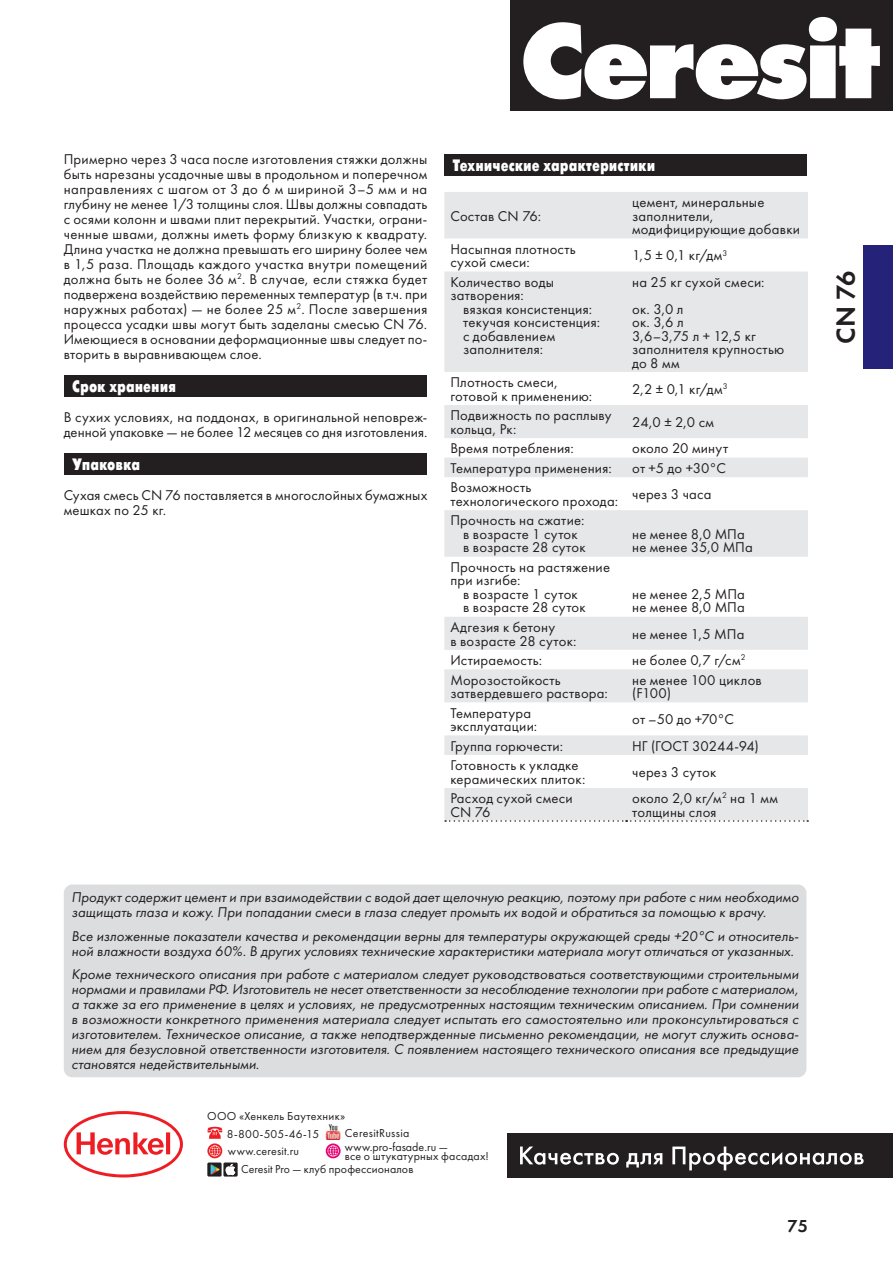
<style>
.page{position:relative;width:893px;height:1263px;background:#fff}
.page>*{position:absolute;margin:0;border:0;box-sizing:border-box;transform-origin:0 0}
.t1{font:27px "Futura Demi C";color:#231f20}
.t2{font:18px "Futura Demi C";color:#231f20}
.t3{font:16.5px "Futura Futuris Cond Extra Bold C";color:#fff}
.t4{font:14.7px/13.5px "Futura Book C";letter-spacing:.015em;color:#231f20}
.t5{font:italic 14.7px/15px "Futura Book C";letter-spacing:.005em;color:#231f20}
.t6{font:12px/18px "Futura Book C";letter-spacing:.015em;color:#231f20;text-align:center}
</style>
<div class="page">
<svg style="left:64px;top:1111px;width:119px;height:66px"></svg>
<div style="left:507px;top:1133px;width:386px;height:45px;background:#231f20"></div>
<svg style="left:520px;top:1146px;width:99px;height:19px"></svg>
<svg style="left:626px;top:1153px;width:36px;height:14px"></svg>
<svg style="left:672px;top:1146px;width:192px;height:24px"></svg>
<div style="left:510px;top:0;width:383px;height:111px;background:#231f20"></div>
<svg style="left:523px;top:17px;width:357px;height:82px"></svg>
<img style="left:325px;top:1124px;width:16px;height:16px">
<img style="left:207px;top:1162px;width:15px;height:14px">
<svg style="left:223px;top:1162px;width:15px;height:14px"></svg>
<svg style="left:207px;top:1127px;width:15px;height:12px"></svg>
<svg style="left:207px;top:1143px;width:15px;height:15px"></svg>
<svg style="left:209px;top:1145px;width:11px;height:11px"></svg>
<svg style="left:326px;top:1143px;width:15px;height:15px"></svg>
<svg style="left:328px;top:1145px;width:11px;height:11px"></svg>
<div style="left:64px;top:375px;width:363px;height:22px;background:#231f20"></div>
<div style="left:64px;top:453px;width:363px;height:22px;background:#231f20"></div>
<div style="left:444px;top:154px;width:363px;height:22px;background:#231f20"></div>
<svg style="left:444px;top:192px;width:364px;height:629px;fill:#e6e7e9"></svg>
<svg style="left:445px;top:820px;width:363px;height:2px"></svg>
<div style="left:864px;top:245px;width:29px;height:123px;background:#252279"></div>
<div style="left:64px;top:884px;width:742px;height:193px;background:#dcdddf;border-radius:9px"></div>
<p class="t4" style="left:64px;top:152px;width:365px;line-height:15px;text-align:justify">Примерно через 3 часа после изготовления стяжки должны быть нарезаны усадочные швы в продольном и поперечном направлениях с шагом от 3 до 6 м шириной 3–5 мм и на глубину не менее 1/3 толщины слоя. Швы должны совпадать с осями колонн и швами плит перекрытий. Участки, ограни&shy;ченные швами, должны иметь форму близкую к квадрату.<br>Длина участка не должна превышать его ширину более чем в 1,5 раза. Площадь каждого участка внутри помещений должна быть не более 36 м<sup>2</sup>. В случае, если стяжка будет подвержена воздействию переменных температур (в т.ч. при наружных работах) — не более 25 м<sup>2</sup>. После завершения процесса усадки швы могут быть заделаны смесью CN 76.<br>Имеющиеся в основании деформационные швы следует по&shy;вторить в выравнивающем слое.</p>
<p class="t3" style="left:72px;top:377px;width:105px">Срок хранения</p>
<p class="t4" style="left:64px;top:410px;width:365px;line-height:15px">В сухих условиях, на поддонах, в оригинальной неповреж&shy;денной упаковке — не более 12 месяцев со дня изготовления.</p>
<p class="t3" style="left:72px;top:455px;width:69px">Упаковка</p>
<p class="t4" style="left:64px;top:488px;width:365px;line-height:15px">Сухая смесь CN 76 поставляется в многослойных бумажных мешках по 25 кг.</p>
<p class="t3" style="left:453px;top:156px;width:204px">Технические характеристики</p>
<p class="t4" style="left:450px;top:209px;width:92px">Состав CN 76:</p>
<p class="t4" style="left:632px;top:196px;width:169px">цемент, минеральные заполнители, модифицирующие добавки</p>
<p class="t4" style="left:450px;top:242px;width:127px">Насыпная плотность сухой смеси:</p>
<p class="t4" style="left:632px;top:249px;width:97px">1,5 ± 0,1 кг/дм<sup>3</sup></p>
<p class="t4" style="left:450px;top:275px;width:105px">Количество воды затворения:</p>
<p class="t4" style="left:463px;top:302px;width:138px">вязкая консистенция: текучая консистенция: с добавлением заполнителя:</p>
<p class="t4" style="left:632px;top:269px;width:134px;line-height:27px">на 25 кг сухой смеси: ок. 3,0 л</p>
<p class="t4" style="left:632px;top:316px;width:154px">ок. 3,6 л<br>3,6–3,75 л + 12,5 кг заполнителя крупностью до8мм</p>
<p class="t4" style="left:450px;top:376px;width:143px">Плотность смеси, готовой к применению:</p>
<p class="t4" style="left:632px;top:383px;width:97px">2,2 ± 0,1 кг/дм<sup>3</sup></p>
<p class="t4" style="left:450px;top:409px;width:163px">Подвижность по расплыву кольца, Рк:</p>
<p class="t4" style="left:632px;top:416px;width:83px">24,0 ± 2,0 см</p>
<p class="t4" style="left:450px;top:442px;width:125px">Время потребления:</p>
<p class="t4" style="left:632px;top:442px;width:98px">около 20 минут</p>
<p class="t4" style="left:450px;top:461px;width:163px">Температура применения:</p>
<p class="t4" style="left:632px;top:461px;width:95px">от +5 до +30°C</p>
<p class="t4" style="left:450px;top:481px;width:169px">Возможность технологического прохода:</p>
<p class="t4" style="left:632px;top:488px;width:81px">через 3 часа</p>
<p class="t4" style="left:463px;top:514px;width:124px;text-indent:-13px">Прочность на сжатие: в возрасте 1 суток в возрасте 28 суток</p>
<p class="t4" style="left:632px;top:528px;width:122px">не менее 8,0 МПа не менее 35,0 МПа</p>
<p class="t4" style="left:450px;top:561px;width:161px">Прочность на растяжение</p>
<p class="t4" style="left:450px;top:574px;width:72px">при изгибе:</p>
<p class="t4" style="left:463px;top:588px;width:116px">в возрасте 1 суток</p>
<p class="t4" style="left:463px;top:601px;width:124px">в возрасте 28 суток</p>
<p class="t4" style="left:632px;top:588px;width:114px">не менее 2,5 МПа не менее 8,0 МПа</p>
<p class="t4" style="left:450px;top:621px;width:128px">Адгезия к бетону<br>в возрасте 28 суток:</p>
<p class="t4" style="left:632px;top:627px;width:114px">не менее 1,5 МПа</p>
<p class="t4" style="left:450px;top:654px;width:93px">Истираемость:</p>
<p class="t4" style="left:632px;top:654px;width:115px">не более 0,7 г/см<sup>2</sup></p>
<p class="t4" style="left:450px;top:673px;width:159px">Морозостойкость затвердевшего раствора:</p>
<p class="t4" style="left:632px;top:673px;width:131px">не менее 100 циклов (F100)</p>
<p class="t4" style="left:450px;top:706px;width:88px">Температура эксплуатации:</p>
<p class="t4" style="left:632px;top:713px;width:103px">от –50 до +70°C</p>
<p class="t4" style="left:450px;top:739px;width:114px">Группа горючести:</p>
<p class="t4" style="left:632px;top:739px;width:128px">НГ (ГОСТ 30244-94)</p>
<p class="t4" style="left:450px;top:759px;width:136px">Готовность к укладке керамических плиток:</p>
<p class="t4" style="left:632px;top:765px;width:86px">через 3 суток</p>
<p class="t4" style="left:450px;top:792px;width:124px">Расход сухой смеси<br>CN 76</p>
<p class="t4" style="left:632px;top:792px;width:147px">около 2,0 кг/м<sup>2</sup> на 1 мм толщины слоя</p>
<h1 class="t1" style="left:830px;top:343px;width:74px;rotate:-90deg">CN 76</h1>
<p class="t5" style="left:72px;top:890px;width:729px">Продукт содержит цемент и при взаимодействии с водой дает щелочную реакцию, поэтому при работе с ним необходимо защищать глаза и кожу. При попадании смеси в глаза следует промыть их водой и обратиться за помощью к врачу.</p>
<p class="t5" style="left:72px;top:928px;width:729px">Все изложенные показатели качества и рекомендации верны для температуры окружающей среды +20°C и относитель&shy;ной влажности воздуха 60%. В других условиях технические характеристики материала могут отличаться от указанных.</p>
<p class="t5" style="left:72px;top:967px;width:729px;text-align:justify">Кроме технического описания при работе с материалом следует руководствоваться соответствующими строительными нормами и правилами РФ. Изготовитель не несет ответственности за несоблюдение технологии при работе с материалом, а также за его применение в целях и условиях, не предусмотренных настоящим техническим описанием. При сомнении в возможности конкретного применения материала следует испытать его самостоятельно или проконсультироваться с изготовителем. Техническое описание, а также неподтвержденные письменно рекомендации, не могут служить основа&shy;нием для безусловной ответственности изготовителя. С появлением настоящего технического описания все предыдущие становятся недействительными.</p>
<p class="t6" style="left:207px;top:1107px;width:139px">ООО «Хенкель Баутехник»<br>8-800-505-46-15</p>
<p class="t6" style="left:345px;top:1124px;width:66px">CeresitRussia</p>
<p class="t6" style="left:228px;top:1142px;width:73px">www.ceresit.ru</p>
<p class="t6" style="left:345px;top:1142px;width:146px;line-height:9.4px;text-align:left">www.pro-fasade.ru —<br>все о штукатурных фасадах!</p>
<p class="t6" style="left:241px;top:1160px;width:174px">Ceresit Pro — клуб профессионалов</p>
<p class="t2" style="left:787px;top:1215px;width:22px">75</p>
</div>
